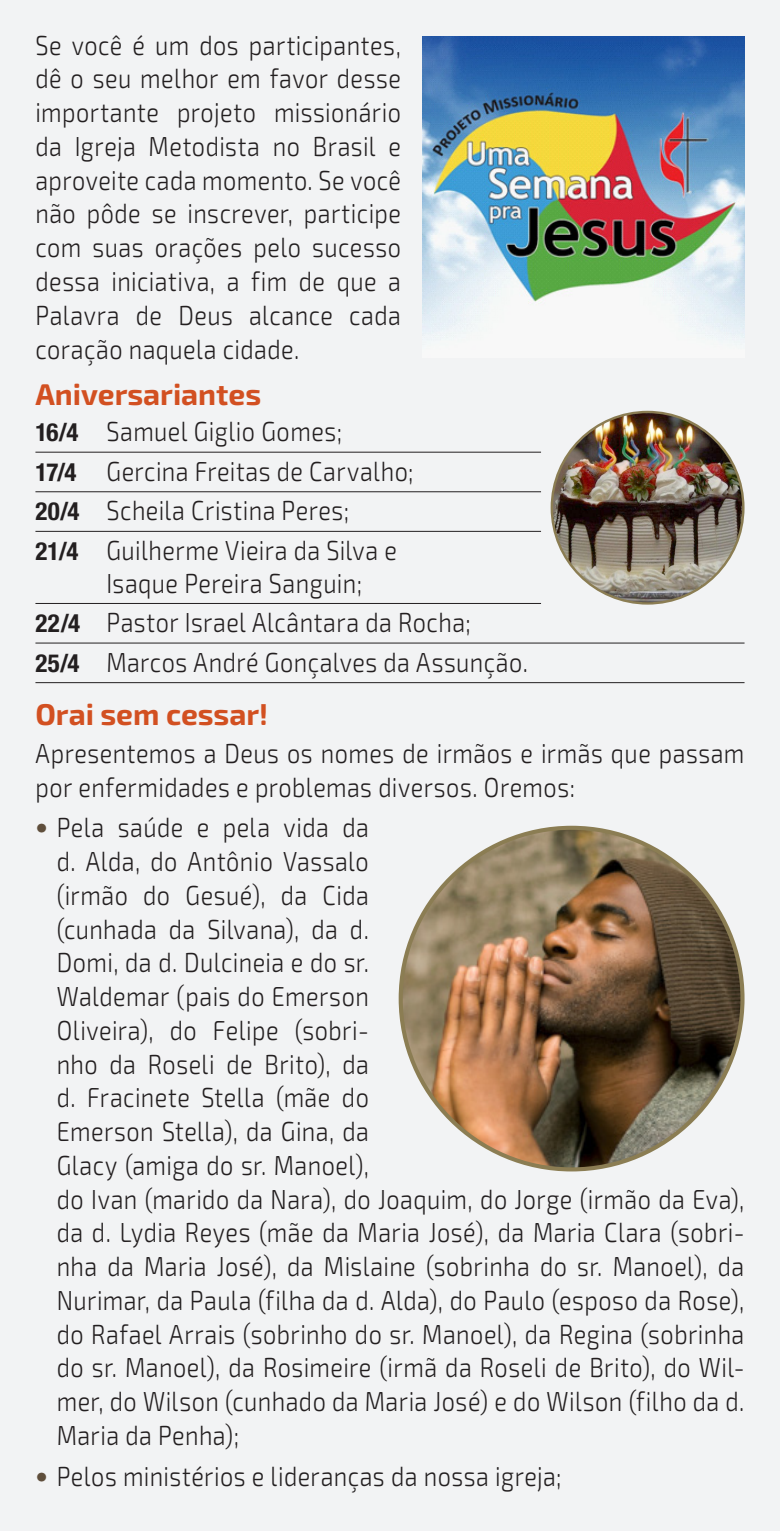
<style>
.page{position:relative;width:780px;height:1531px;background:#f2f3f4}
.page>*{position:absolute;margin:0;border:0;box-sizing:border-box;transform-origin:0 0}
.Títulos{font:700 30px "Exo 2";color:#d25021}
.Texto_12_Bullets{font:300 27.5px/33.8px "Exo 2";letter-spacing:.02em;color:#231f20;scale:.85 1}
.Texto_12{font:300 27.5px/33.8px "Exo 2";letter-spacing:.02em;color:#231f20;text-align:justify;scale:.85 1}
.Aniversariantes{font:300 27.5px/32.5px "Exo 2";letter-spacing:.02em;color:#231f20;scale:.85 1}
.s1{font-family:"Helvetica Neue LT Std";font-weight:700;font-stretch:condensed;font-size:25px}
.s2{font-family:"Helvetica Neue LT Std";font-weight:700;font-stretch:condensed;font-size:25px;color:#5f4e3b}
</style>
<div class="page">
<hr style="left:35px;top:452px;width:506px;height:1px;background:#231f20">
<hr style="left:35px;top:491px;width:506px;height:1px;background:#231f20">
<hr style="left:35px;top:531px;width:506px;height:1px;background:#231f20">
<hr style="left:35px;top:603px;width:506px;height:1px;background:#231f20">
<hr style="left:35px;top:643px;width:709px;height:1px;background:#231f20">
<hr style="left:35px;top:682px;width:709px;height:1px;background:#231f20">
<img style="left:551px;top:412px;width:192px;height:191px;border-radius:96px">
<img style="left:423px;top:36px;width:321px;height:297px">
<img style="left:400px;top:828px;width:342px;height:341px;border-radius:171px">
<p class="Texto_12" style="left:35px;top:29px;width:431px">Se você é um dos participantes, dê o seu melhor em favor desse importante projeto missionário da Igreja Metodista no Brasil e aproveite cada momento. Se você não pôde se inscrever, participe com suas orações pelo sucesso dessa iniciativa, a fim de que a Palavra de Deus alcance cada coração naquela cidade.</p>
<p class="Títulos" style="left:35px;top:377px;width:227px">Aniversariantes</p>
<p class="Aniversariantes" style="left:35px;top:416px;width:362px"><span class="s1">16/4</span> Samuel Giglio Gomes;</p>
<p class="Aniversariantes" style="left:35px;top:455px;width:446px"><span class="s1">17/4</span> Gercina Freitas de Carvalho;</p>
<p class="Aniversariantes" style="left:35px;top:495px;width:370px"><span class="s1">20/4</span> Scheila Cristina Peres;</p>
<p class="Aniversariantes" style="left:106px;top:535px;width:343px;text-indent:-71px"><span class="s1">21/4</span> Guilherme Vieira da Silva e<br>Isaque Pereira Sanguin;</p>
<p class="Aniversariantes" style="left:35px;top:607px;width:513px"><span class="s1">22/4</span> Pastor Israel Alcântara da Rocha;</p>
<p class="Aniversariantes" style="left:35px;top:646px;width:581px"><span class="s1">25/4</span> Marcos André Gonçalves da Assunção.</p>
<p class="Títulos" style="left:35px;top:697px;width:234px">Orai sem cessar!</p>
<p class="Texto_12" style="left:35px;top:737px;width:835px">Apresentemos a Deus os nomes de irmãos e irmãs que passam por enfermidades e problemas diversos. Oremos:</p>
<p class="Texto_12_Bullets" style="left:57px;top:811px;width:810px;text-indent:-21px"><span class="s2">•</span> Pela saúde e pela vida da<br>d. Alda, do Antônio Vassalo<br>(irmão do Gesué), da Cida<br>(cunhada da Silvana), da d.<br>Domi, da d. Dulcineia e do sr.<br>Waldemar (pais do Emerson<br>Oliveira), do Felipe (sobri-<br>nho da Roseli de Brito), da<br>d. Fracinete Stella (mãe do<br>Emerson Stella), da Gina, da<br>Glacy (amiga do sr. Manoel),<br>do Ivan (marido da Nara), do Joaquim, do Jorge (irmão da Eva), da d. Lydia Reyes (mãe da Maria José), da Maria Clara (sobri&shy;nha da Maria José), da Mislaine (sobrinha do sr. Manoel), da Nurimar, da Paula (filha da d. Alda), do Paulo (esposo da Rose), do Rafael Arrais (sobrinho do sr. Manoel), da Regina (sobrinha do sr. Manoel), da Rosimeire (irmã da Roseli de Brito), do Wil&shy;mer, do Wilson (cunhado da Maria José) e do Wilson (filho da d.<br>Maria da Penha);</p>
<p class="Texto_12_Bullets" style="left:35px;top:1460px;width:620px"><span class="s2">•</span> Pelos ministérios e lideranças da nossa igreja;</p>
</div>
